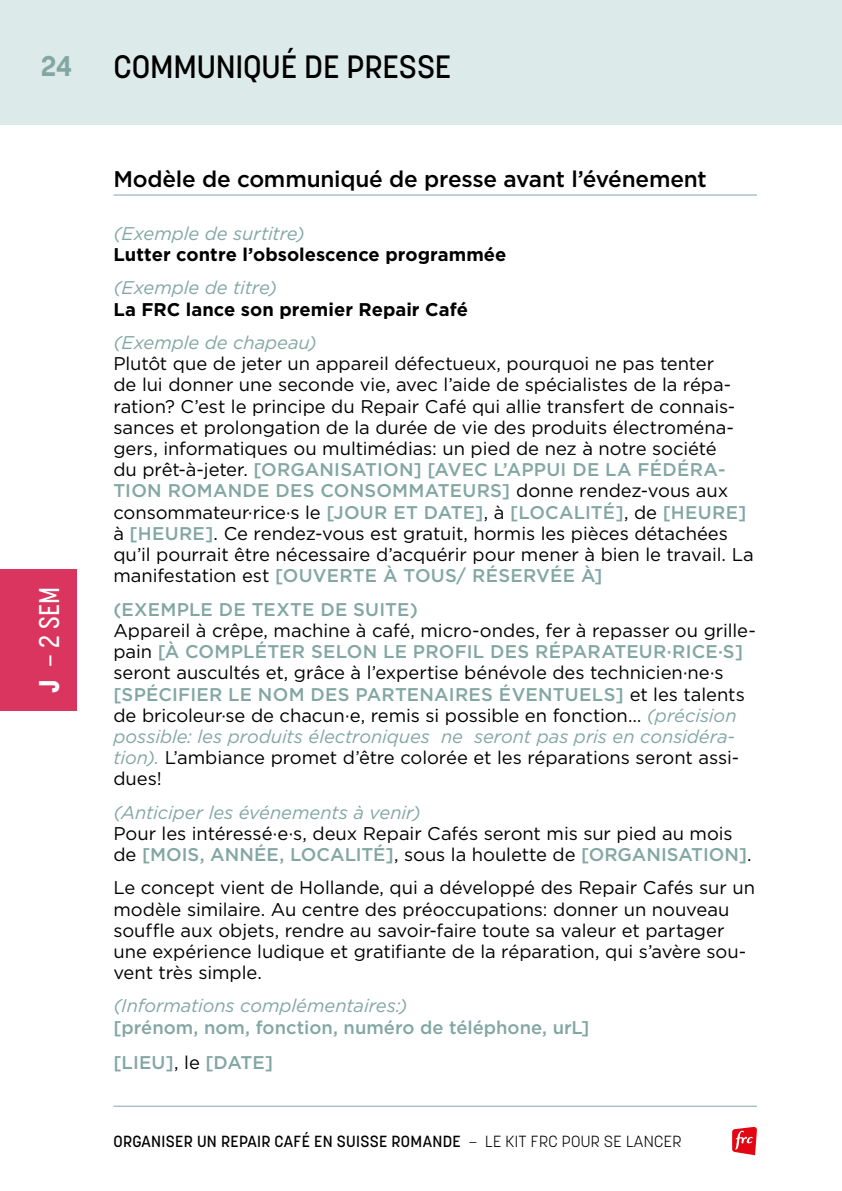
<style>
.page{position:relative;width:842px;height:1191px;background:#fff}
.page>*{position:absolute;margin:0;border:0;box-sizing:border-box;transform-origin:0 0}
.t1{font:500 32px "Korolev";letter-spacing:-.005em;color:#000}
.t2{font:500 28.2px "Korolev Condensed";color:#fff}
.t3{font:700 28.2px "Korolev";color:#82a7a3}
.t4{font:500 22.6px "Gotham";letter-spacing:-.01em;color:#000}
.t5{font:18.4px/21.2px "Gotham";letter-spacing:-.005em;color:#000}
.t6{font:italic 18.4px "Gotham";letter-spacing:-.005em;color:#82a7a3}
.t7{font:500 18.4px/35px "Gotham";color:#82a7a3}
.t8{font:700 18.4px "Gotham";color:#000}
.t9{font:500 16px "Korolev";letter-spacing:.02em;color:#000}
.s1{font-weight:800}
.s2{font-weight:500;color:#82a7a3}
.s3{font-style:italic;color:#82a7a3}
.s4{font-weight:400;color:#000}
.s5{font-weight:300}
</style>
<div class="page">
<div style="left:0;top:0;width:842px;height:125px;background:#dcebe9"></div>
<svg style="left:732px;top:1126px;width:25px;height:29px"></svg>
<div style="left:0;top:569px;width:77px;height:141px;background:#da355e"></div>
<hr style="left:113px;top:195px;width:644px;height:1px;background:#82a7a3">
<hr style="left:113px;top:1105px;width:644px;height:1px;background:#82a7a3">
<h2 class="t3" style="left:41px;top:48px;width:32px">24</h2>
<h2 class="t2" style="left:33px;top:693px;width:108px;rotate:-90deg"><span class="s1">J</span> – 2 SEM</h2>
<h1 class="t1" style="left:113px;top:46px;width:339px">COMMUNIQUÉ DE PRESSE</h1>
<p class="t4" style="left:113px;top:166px;width:595px">Modèle de communiqué de presse avant l’événement</p>
<p class="t6" style="left:113px;top:223px;width:193px">(Exemple de surtitre)</p>
<p class="t8" style="left:113px;top:244px;width:395px">Lutter contre l’obsolescence programmée</p>
<p class="t6" style="left:113px;top:278px;width:165px">(Exemple de titre)</p>
<p class="t8" style="left:113px;top:298px;width:356px">La FRC lance son premier Repair Café</p>
<p class="t6" style="left:113px;top:332px;width:205px">(Exemple de chapeau)</p>
<p class="t5" style="left:113px;top:353px;width:642px">Plutôt que de jeter un appareil défectueux, pourquoi ne pas tenter<br>de lui donner une seconde vie, avec l’aide de spécialistes de la répa&shy;ration? C’est le principe du Repair Café qui allie transfert de connais&shy;sances et prolongation de la durée de vie des produits électroména&shy;gers, informatiques ou multimédias: un pied de nez à notre société<br>du prêt-à-jeter. <span class="s2">[ORGANISATION] [AVEC L’APPUI DE LA FÉDÉRA-TION ROMANDE DES CONSOMMATEURS]</span> donne rendez-vous aux consommateur·rice·s le <span class="s2">[JOUR ET DATE]</span>, à <span class="s2">[LOCALITÉ]</span>, de <span class="s2">[HEURE] </span>à <span class="s2">[HEURE]</span>. Ce rendez-vous est gratuit, hormis les pièces détachées qu’il pourrait être nécessaire d’acquérir pour mener à bien le travail. La manifestation est <span class="s2">[OUVERTE À TOUS/ RÉSERVÉE À]</span></p>
<p class="t7" style="left:113px;top:591px;width:306px">(EXEMPLE DE TEXTE DE SUITE)</p>
<p class="t5" style="left:113px;top:619px;width:644px">Appareil à crêpe, machine à café, micro-ondes, fer à repasser ou grille&shy;pain <span class="s2">[À COMPLÉTER SELON LE PROFIL DES RÉPARATEUR·RICE·S] </span>seront auscultés et, grâce à l’expertise bénévole des technicien·ne·s <span class="s2">[SPÉCIFIER LE NOM DES PARTENAIRES ÉVENTUELS]</span> et les talents de bricoleur·se de chacun·e, remis si possible en fonction… <span class="s3">(précision possible: les produits électroniques ne seront pas pris en considéra&shy;tion).</span> L’ambiance promet d’être colorée et les réparations seront assi&shy;dues!</p>
<p class="t6" style="left:113px;top:802px;width:309px">(Anticiper les événements à venir)</p>
<p class="t5" style="left:113px;top:822px;width:640px">Pour les intéressé·e·s, deux Repair Cafés seront mis sur pied au mois de <span class="s2">[MOIS, ANNÉE, LOCALITÉ]</span>, sous la houlette de <span class="s2">[ORGANISATION]</span>.</p>
<p class="t5" style="left:113px;top:877px;width:643px">Le concept vient de Hollande, qui a développé des Repair Cafés sur un modèle similaire. Au centre des préoccupations: donner un nouveau souffle aux objets, rendre au savoir-faire toute sa valeur et partager une expérience ludique et gratifiante de la réparation, qui s’avère sou&shy;vent très simple.</p>
<p class="t6" style="left:113px;top:995px;width:296px">(Informations complémentaires:)</p>
<p class="t7" style="left:113px;top:1009px;width:478px">[prénom, nom, fonction, numéro de téléphone, urL] [LIEU]<span class="s4">, le</span> [DATE]</p>
<p class="t9" style="left:113px;top:1131px;width:569px">ORGANISER UN REPAIR CAFÉ EN SUISSE ROMANDE <span class="s5">– LE KIT FRC POUR SE LANCER</span></p>
</div>
